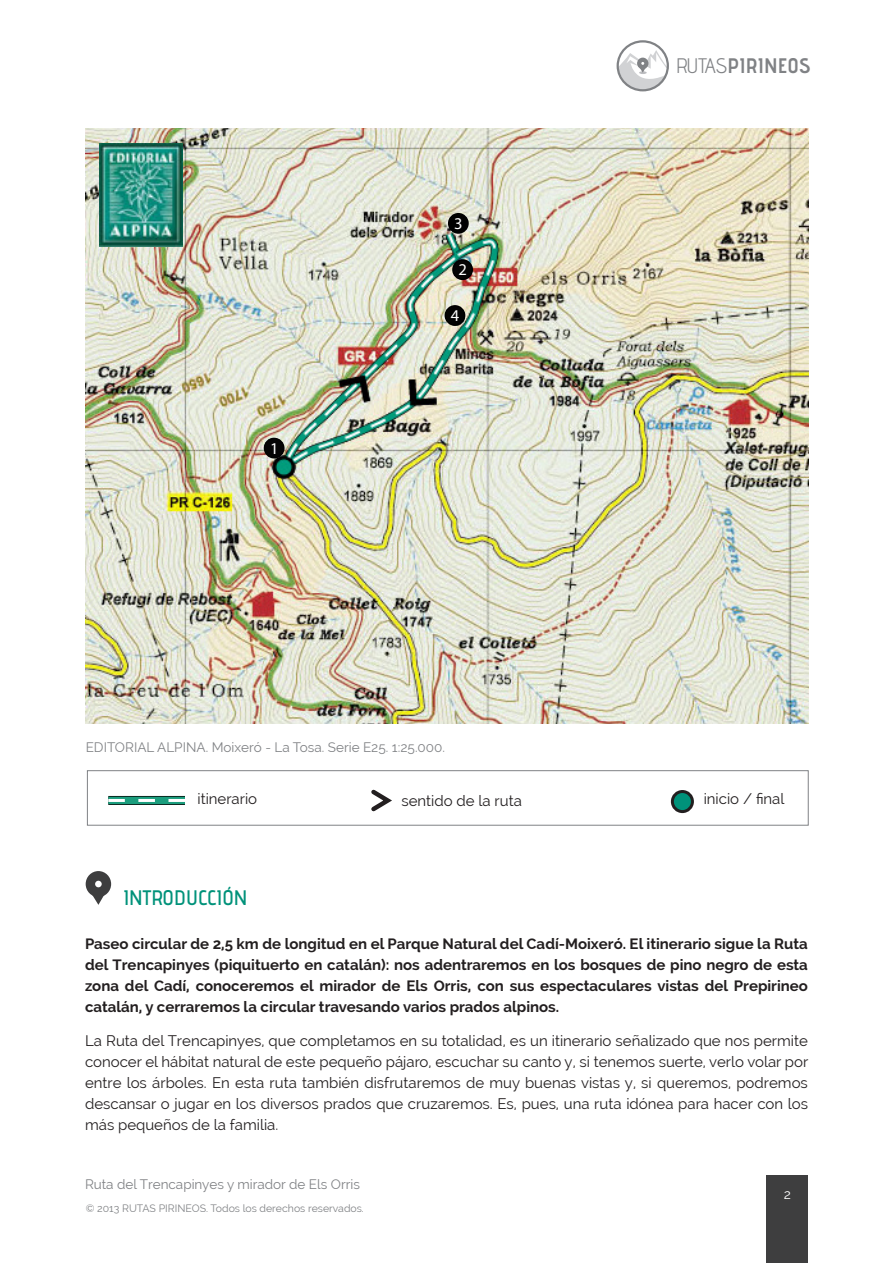
<style>
.page{position:relative;width:893px;height:1263px;background:#fff}
.page>*{position:absolute;margin:0;border:0;box-sizing:border-box;transform-origin:0 0}
.t1{font:700 21px "Advent Pro";color:#808285}
.t2{font:600 21px "Advent Pro";color:#00927a}
.t3{font:16.5px "Myriad Pro";color:#fff}
.Text_interior_RUTES{font:15px/21px "Raleway";color:#231f20;text-align:justify}
.Text_interior_RUTES-2{font:700 15px/21px "Raleway";color:#231f20;text-align:justify}
.t4{font:13.5px "Raleway";color:#808285}
.t5{font:13.5px "Raleway";color:#fff}
.t6{font:10.5px "Raleway";color:#808285}
.s1{font-weight:400}
</style>
<div class="page">
<svg style="left:617px;top:40px;width:52px;height:52px"></svg>
<div style="left:767px;top:1175px;width:41px;height:88px;background:#3e3e3f"></div>
<img style="left:86px;top:128px;width:722px;height:596px">
<svg style="left:86px;top:871px;width:25px;height:34px"></svg>
<svg style="left:371px;top:789px;width:21px;height:23px"></svg>
<div style="left:672px;top:791px;width:20px;height:20px;background:#00927a;border-radius:50%"></div>
<div style="left:671px;top:790px;width:23px;height:23px;border:3px solid #231f20;border-radius:50%"></div>
<div style="left:87px;top:770px;width:722px;height:55px;border:1px solid #808285"></div>
<div style="left:108px;top:796px;width:77px;height:9px;background:#0f3126"></div>
<div style="left:108px;top:797px;width:77px;height:7px;background:#1b9d7d"></div>
<svg style="left:108px;top:799px;width:77px;height:3px"></svg>
<div style="left:265px;top:438px;width:19px;height:20px;background:#050505;border-radius:50%"></div>
<div style="left:264px;top:438px;width:21px;height:20px;border:2px solid #030303;border-radius:50%"></div>
<div style="left:453px;top:260px;width:19px;height:19px;background:#050505;border-radius:50%"></div>
<div style="left:452px;top:259px;width:21px;height:21px;border:2px solid #000;border-radius:50%"></div>
<div style="left:449px;top:214px;width:19px;height:19px;background:#000;border-radius:50%"></div>
<div style="left:448px;top:213px;width:21px;height:21px;border:2px solid #000;border-radius:50%"></div>
<div style="left:445px;top:306px;width:20px;height:19px;background:#030303;border-radius:50%"></div>
<div style="left:445px;top:305px;width:20px;height:21px;border:2px solid #000;border-radius:50%"></div>
<img style="left:100px;top:143px;width:82px;height:104px">
<p class="t3" style="left:454px;top:213px;width:10px">3</p>
<p class="t3" style="left:458px;top:260px;width:10px">2</p>
<p class="t3" style="left:270px;top:438px;width:10px">1</p>
<p class="t3" style="left:451px;top:305px;width:10px">4</p>
<p class="t4" style="left:86px;top:739px;width:361px">EDITORIAL ALPINA. Moixeró - La Tosa. Serie E25. 1:25.000.</p>
<p class="t1" style="left:676px;top:53px;width:136px"><span class="s1">RUTAS</span>PIRINEOS</p>
<p class="Text_interior_RUTES" style="left:198px;top:788px;width:61px">itinerario</p>
<p class="Text_interior_RUTES" style="left:402px;top:790px;width:122px">sentido de la ruta</p>
<p class="Text_interior_RUTES" style="left:704px;top:788px;width:82px">inicio / final</p>
<p class="t2" style="left:123px;top:884px;width:126px">INTRODUCCIÓN</p>
<p class="Text_interior_RUTES-2" style="left:85px;top:933px;width:724px">Paseo circular de 2,5 km de longitud en el Parque Natural del Cadí-Moixeró. El itinerario sigue la Ruta del Trencapinyes (piquituerto en catalán): nos adentraremos en los bosques de pino negro de esta zona del Cadí, conoceremos el mirador de Els Orris, con sus espectaculares vistas del Prepirineo catalán, y cerraremos la circular travesando varios prados alpinos.</p>
<p class="Text_interior_RUTES" style="left:85px;top:1030px;width:725px">La Ruta del Trencapinyes, que completamos en su totalidad, es un itinerario señalizado que nos permite conocer el hábitat natural de este pequeño pájaro, escuchar su canto y, si tenemos suerte, verlo volar por entre los árboles. En esta ruta también disfrutaremos de muy buenas vistas y, si queremos, podremos descansar o jugar en los diversos prados que cruzaremos. Es, pues, una ruta idónea para hacer con los más pequeños de la familia.</p>
<p class="t4" style="left:85px;top:1176px;width:276px">Ruta del Trencapinyes y mirador de Els Orris</p>
<p class="t6" style="left:86px;top:1202px;width:280px">© 2013 RUTAS PIRINEOS. Todos los derechos reservados.</p>
<p class="t5" style="left:784px;top:1186px;width:9px">2</p>
</div>
